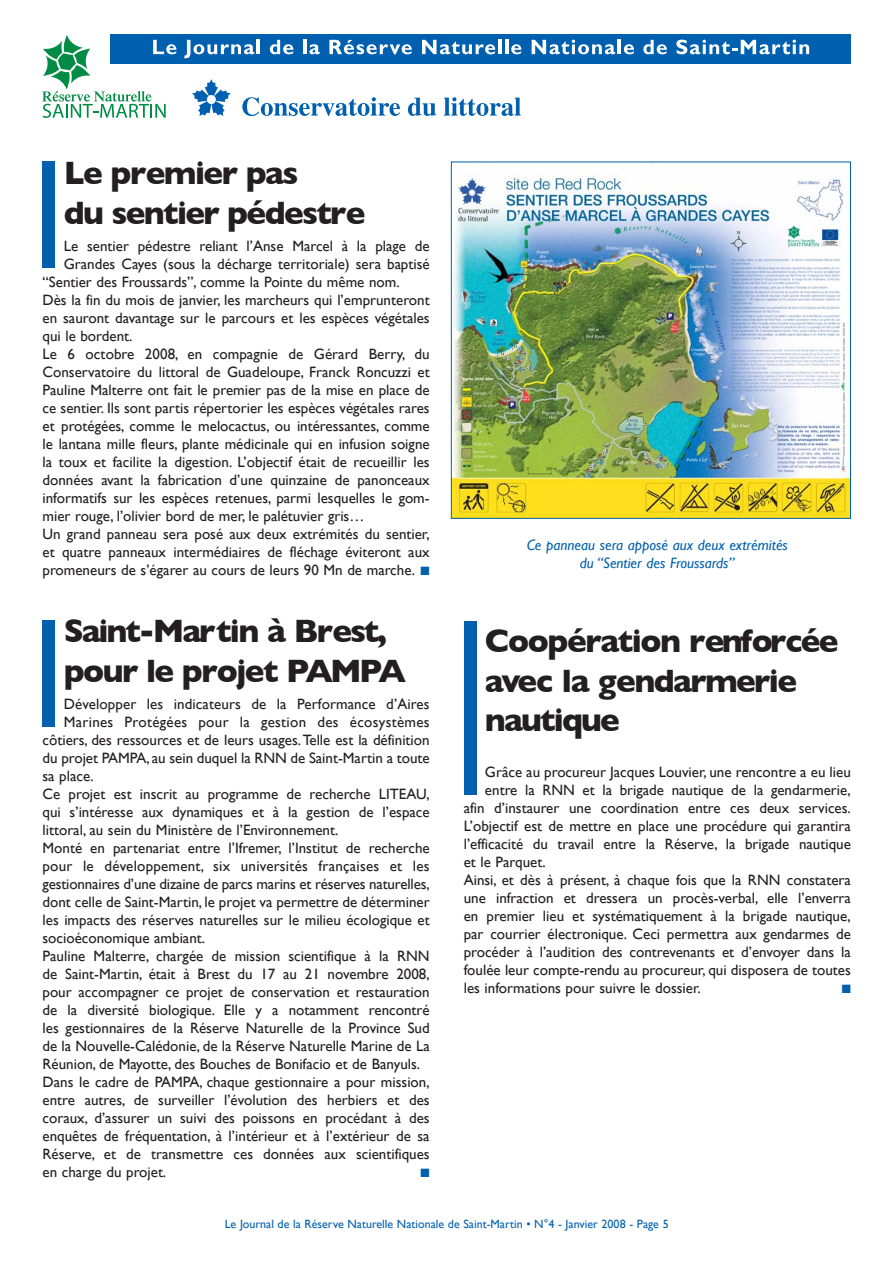
<style>
.page{position:relative;width:893px;height:1263px;background:#fff}
.page>*{position:absolute;margin:0;border:0;box-sizing:border-box;transform-origin:0 0}
.t1{font:700 33px/39.6px "Gill Sans";letter-spacing:-.05em;color:#231f20}
.t2{font:15px "Gill Sans";color:#231f20}
.t3{font:italic 15px/18px "Gill Sans";color:#0060af;text-align:center}
.t4{font:15px "Gill Sans";letter-spacing:.02em;color:#231f20}
.t5{font:12px "Gill Sans";color:#0060af}
.t6{font:12px "Zapf Dingbats";color:#0060af}
.s1{color:#0060af}
</style>
<div class="page">
<svg style="left:192px;top:79px;width:39px;height:37px"></svg>
<div style="left:207px;top:95px;width:9px;height:9px;background:#fff;border-radius:50%"></div>
<svg style="left:242px;top:97px;width:158px;height:19px"></svg>
<svg style="left:408px;top:98px;width:28px;height:18px"></svg>
<svg style="left:444px;top:97px;width:77px;height:19px"></svg>
<div style="left:111px;top:34px;width:740px;height:30px;background:#0060af"></div>
<svg style="left:42px;top:35px;width:134px;height:83px"></svg>
<svg style="left:184px;top:40px;width:70px;height:18px"></svg>
<hr style="left:257px;top:40px;width:3px;height:14px;background:#fff">
<svg style="left:270px;top:40px;width:23px;height:14px"></svg>
<hr style="left:303px;top:40px;width:3px;height:14px;background:#fff">
<svg style="left:309px;top:44px;width:11px;height:10px"></svg>
<svg style="left:329px;top:40px;width:83px;height:14px"></svg>
<svg style="left:422px;top:40px;width:73px;height:14px"></svg>
<hr style="left:498px;top:40px;width:3px;height:14px;background:#fff">
<hr style="left:505px;top:40px;width:3px;height:14px;background:#fff">
<svg style="left:511px;top:44px;width:10px;height:10px"></svg>
<svg style="left:531px;top:40px;width:84px;height:14px"></svg>
<hr style="left:617px;top:40px;width:3px;height:14px;background:#fff">
<svg style="left:624px;top:44px;width:10px;height:10px"></svg>
<svg style="left:643px;top:40px;width:24px;height:14px"></svg>
<svg style="left:676px;top:40px;width:133px;height:14px"></svg>
<div style="left:43px;top:162px;width:12px;height:106px;background:#0060af"></div>
<div style="left:43px;top:621px;width:12px;height:106px;background:#0060af"></div>
<img style="left:453px;top:176px;width:395px;height:341px">
<div style="left:451px;top:162px;width:399px;height:357px;border:1px solid #0060af"></div>
<div style="left:463px;top:621px;width:13px;height:173px;background:#0060af"></div>
<p class="t1" style="left:64px;top:153px;width:303px">Le premier pas<br>du sentier pédestre</p>
<p class="t2" style="left:64px;top:237px;width:367px">Le sentier pédestre reliant l’Anse Marcel à la plage de</p>
<p class="t2" style="left:64px;top:255px;width:367px">Grandes Cayes (sous la décharge territoriale) sera baptisé</p>
<p class="t2" style="left:43px;top:273px;width:358px">“Sentier des Froussards”, comme la Pointe du même nom.</p>
<p class="t2" style="left:43px;top:291px;width:388px">Dès la fin du mois de janvier, les marcheurs qui l’emprunteront</p>
<p class="t2" style="left:43px;top:309px;width:388px">en sauront davantage sur le parcours et les espèces végétales</p>
<p class="t2" style="left:43px;top:327px;width:92px">qui le bordent.</p>
<p class="t2" style="left:43px;top:345px;width:388px">Le 6 octobre 2008, en compagnie de Gérard Berry, du</p>
<p class="t2" style="left:43px;top:363px;width:388px">Conservatoire du littoral de Guadeloupe, Franck Roncuzzi et</p>
<p class="t2" style="left:43px;top:381px;width:388px">Pauline Malterre ont fait le premier pas de la mise en place de</p>
<p class="t2" style="left:43px;top:399px;width:388px">ce sentier. Ils sont partis répertorier les espèces végétales rares</p>
<p class="t2" style="left:43px;top:417px;width:388px">et protégées, comme le melocactus, ou intéressantes, comme</p>
<p class="t2" style="left:43px;top:435px;width:388px">le lantana mille fleurs, plante médicinale qui en infusion soigne</p>
<p class="t2" style="left:43px;top:453px;width:388px">la toux et facilite la digestion. L’objectif était de recueillir les</p>
<p class="t2" style="left:43px;top:471px;width:388px">données avant la fabrication d’une quinzaine de panonceaux</p>
<p class="t2" style="left:43px;top:489px;width:388px">informatifs sur les espèces retenues, parmi lesquelles le gom-</p>
<p class="t2" style="left:43px;top:507px;width:323px">mier rouge, l’olivier bord de mer, le palétuvier gris…</p>
<p class="t2" style="left:43px;top:525px;width:388px">Un grand panneau sera posé aux deux extrémités du sentier,</p>
<p class="t2" style="left:43px;top:543px;width:388px">et quatre panneaux intermédiaires de fléchage éviteront aux</p>
<p class="t2" style="left:43px;top:561px;width:388px">promeneurs de s’égarer au cours de leurs 90 Mn de marche. <span class="s1">■</span></p>
<p class="t1" style="left:64px;top:611px;width:344px">Saint-Martin à Brest, pour le projet PAMPA</p>
<p class="t2" style="left:64px;top:695px;width:367px">Développer les indicateurs de la Performance d’Aires</p>
<p class="t4" style="left:64px;top:713px;width:367px">Marines Protégées pour la gestion des écosystèmes</p>
<p class="t2" style="left:43px;top:731px;width:388px">côtiers, des ressources et de leurs usages.Telle est la définition</p>
<p class="t2" style="left:43px;top:749px;width:388px">du projet PAMPA, au sein duquel la RNN de Saint-Martin a toute</p>
<p class="t2" style="left:43px;top:767px;width:53px">sa place.</p>
<p class="t2" style="left:43px;top:785px;width:388px">Ce projet est inscrit au programme de recherche LITEAU,</p>
<p class="t2" style="left:43px;top:803px;width:388px">qui s’intéresse aux dynamiques et à la gestion de l’espace</p>
<p class="t2" style="left:43px;top:821px;width:297px">littoral, au sein du Ministère de l’Environnement.</p>
<p class="t2" style="left:43px;top:839px;width:388px">Monté en partenariat entre l’Ifremer, l’Institut de recherche</p>
<p class="t2" style="left:43px;top:857px;width:388px">pour le développement, six universités françaises et les</p>
<p class="t2" style="left:43px;top:875px;width:388px">gestionnaires d’une dizaine de parcs marins et réserves naturelles,</p>
<p class="t2" style="left:43px;top:893px;width:388px">dont celle de Saint-Martin, le projet va permettre de déterminer</p>
<p class="t2" style="left:43px;top:911px;width:388px">les impacts des réserves naturelles sur le milieu écologique et</p>
<p class="t2" style="left:43px;top:929px;width:164px">socioéconomique ambiant.</p>
<p class="t2" style="left:43px;top:947px;width:388px">Pauline Malterre, chargée de mission scientifique à la RNN</p>
<p class="t2" style="left:43px;top:965px;width:388px">de Saint-Martin, était à Brest du 17 au 21 novembre 2008,</p>
<p class="t2" style="left:43px;top:983px;width:388px">pour accompagner ce projet de conservation et restauration</p>
<p class="t2" style="left:43px;top:1001px;width:388px">de la diversité biologique. Elle y a notamment rencontré</p>
<p class="t2" style="left:43px;top:1019px;width:388px">les gestionnaires de la Réserve Naturelle de la Province Sud</p>
<p class="t2" style="left:43px;top:1037px;width:389px">de la Nouvelle-Calédonie, de la Réserve Naturelle Marine de La</p>
<p class="t2" style="left:43px;top:1055px;width:379px">Réunion, de Mayotte, des Bouches de Bonifacio et de Banyuls.</p>
<p class="t2" style="left:43px;top:1073px;width:388px">Dans le cadre de PAMPA, chaque gestionnaire a pour mission,</p>
<p class="t2" style="left:43px;top:1091px;width:388px">entre autres, de surveiller l’évolution des herbiers et des</p>
<p class="t2" style="left:43px;top:1109px;width:388px">coraux, d’assurer un suivi des poissons en procédant à des</p>
<p class="t2" style="left:43px;top:1127px;width:388px">enquêtes de fréquentation, à l’intérieur et à l’extérieur de sa</p>
<p class="t2" style="left:43px;top:1145px;width:388px">Réserve, et de transmettre ces données aux scientifiques</p>
<p class="t2" style="left:43px;top:1163px;width:125px">en charge du projet.</p>
<p class="t6" style="left:420px;top:1166px;width:11px">■</p>
<p class="t3" style="left:526px;top:536px;width:263px">Ce panneau sera apposé aux deux extrémités du “Sentier des Froussards”</p>
<p class="t1" style="left:485px;top:621px;width:355px">Coopération renforcée avec la gendarmerie nautique</p>
<p class="t2" style="left:485px;top:763px;width:367px">Grâce au procureur Jacques Louvier, une rencontre a eu lieu</p>
<p class="t2" style="left:485px;top:781px;width:367px">entre la RNN et la brigade nautique de la gendarmerie,</p>
<p class="t2" style="left:463px;top:799px;width:388px">afin d’instaurer une coordination entre ces deux services.</p>
<p class="t2" style="left:463px;top:817px;width:388px">L’objectif est de mettre en place une procédure qui garantira</p>
<p class="t2" style="left:463px;top:835px;width:388px">l’efficacité du travail entre la Réserve, la brigade nautique</p>
<p class="t2" style="left:463px;top:853px;width:83px">et le Parquet.</p>
<p class="t2" style="left:463px;top:871px;width:388px">Ainsi, et dès à présent, à chaque fois que la RNN constatera</p>
<p class="t2" style="left:463px;top:889px;width:388px">une infraction et dressera un procès-verbal, elle l’enverra</p>
<p class="t2" style="left:463px;top:907px;width:388px">en premier lieu et systématiquement à la brigade nautique,</p>
<p class="t2" style="left:463px;top:925px;width:388px">par courrier électronique. Ceci permettra aux gendarmes de</p>
<p class="t2" style="left:463px;top:943px;width:388px">procéder à l’audition des contrevenants et d’envoyer dans la</p>
<p class="t2" style="left:463px;top:961px;width:388px">foulée leur compte-rendu au procureur, qui disposera de toutes</p>
<p class="t2" style="left:463px;top:979px;width:238px">les informations pour suivre le dossier.</p>
<p class="t6" style="left:841px;top:981px;width:11px">■</p>
<p class="t5" style="left:225px;top:1217px;width:445px">Le Journal de la Réserve Naturelle Nationale de Saint-Martin • N°4 - Janvier 2008 - Page 5</p>
</div>
